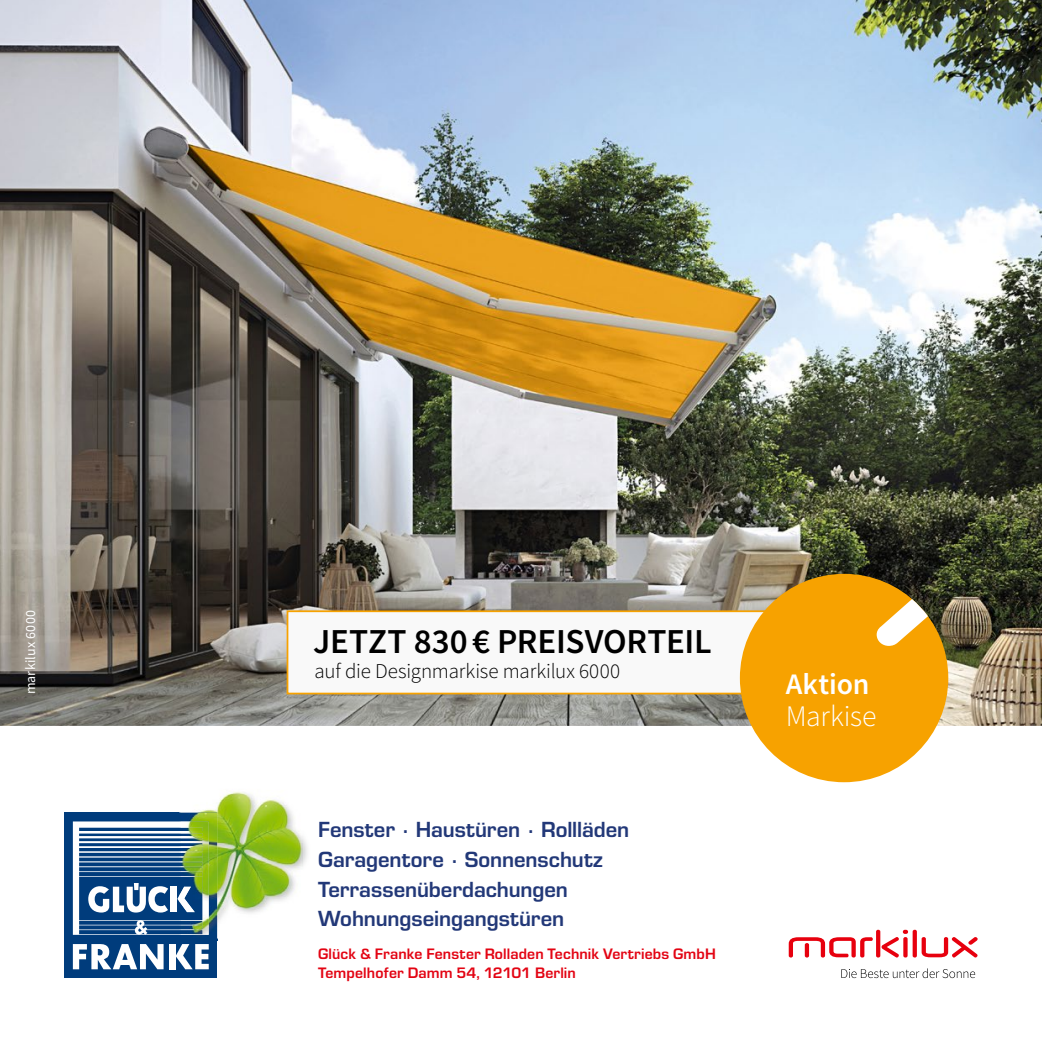
<style>
.page{position:relative;width:1042px;height:1042px;background:#fff}
.page>*{position:absolute;margin:0;border:0;box-sizing:border-box;transform-origin:0 0}
.t1{font:600 35px "Source Sans Pro";letter-spacing:-.005em;color:#000}
.t2{font:300 29.75px "Source Sans Pro";letter-spacing:-.005em;color:#fff}
.t3{font:600 29.75px "Source Sans Pro";letter-spacing:-.005em;color:#fff}
.t4{font:700 22.75px/29.8px "Eurostile";letter-spacing:-.005em;color:#223878}
.t5{font:300 21px "Source Sans Pro";letter-spacing:-.01em;color:#000}
.t6{font:700 15.75px/19.2px "Eurostile";letter-spacing:.01em;color:#e30413}
.t7{font:14px "Source Sans Pro";letter-spacing:.015em;color:#fff}
</style>
<div class="page">
<img style="left:0;top:0;width:1042px;height:726px">
<svg style="left:841px;top:968px;width:134px;height:10px"></svg>
<div style="left:912px;top:930px;width:5px;height:27px;background:#e7000e;border-radius:2px"></div>
<svg style="left:876px;top:930px;width:4px;height:27px"></svg>
<svg style="left:789px;top:937px;width:84px;height:20px"></svg>
<hr style="left:805px;top:943px;width:4px;height:14px;background:#e7000e;border-radius:2px">
<svg style="left:881px;top:930px;width:27px;height:27px"></svg>
<svg style="left:903px;top:937px;width:4px;height:20px"></svg>
<svg style="left:921px;top:937px;width:56px;height:20px"></svg>
<div style="left:287px;top:611px;width:588px;height:82px;background:#f9f9f9"></div>
<div style="left:287px;top:610px;width:589px;height:84px;border:2px solid #f7a200"></div>
<div style="left:740px;top:574px;width:208px;height:208px;background:#f7a200;border-radius:50%"></div>
<svg style="left:876px;top:599px;width:52px;height:47px"></svg>
<div style="left:64px;top:813px;width:153px;height:165px;background:#003c7c"></div>
<svg style="left:73px;top:944px;width:91px;height:25px"></svg>
<div style="left:169px;top:944px;width:6px;height:25px;background:#fff"></div>
<svg style="left:176px;top:944px;width:33px;height:25px"></svg>
<img style="left:217px;top:838px;width:90px;height:102px">
<svg style="left:73px;top:821px;width:107px;height:114px"></svg>
<img style="left:180px;top:791px;width:123px;height:147px">
<img style="left:180px;top:886px;width:15px;height:26px">
<p class="t7" style="left:22px;top:694px;width:86px;rotate:-90deg">markilux 6000</p>
<h1 class="t1" style="left:313px;top:619px;width:400px">JETZT 830€ PREISVORTEIL</h1>
<p class="t5" style="left:314px;top:658px;width:307px">auf die Designmarkise markilux 6000</p>
<p class="t4" style="left:318px;top:813px;width:313px">Fenster · Haustüren · Rollläden<br>Garagentore · Sonnenschutz<br>Terrassenüberdachungen<br>Wohnungseingangstüren</p>
<p class="t6" style="left:318px;top:943px;width:399px">Glück &amp; Franke Fenster Rolladen Technik Vertriebs GmbH<br>Tempelhofer Damm 54, 12101 Berlin</p>
<h2 class="t3" style="left:786px;top:664px;width:85px">Aktion</h2>
<h2 class="t2" style="left:786px;top:698px;width:92px">Markise</h2>
</div>
